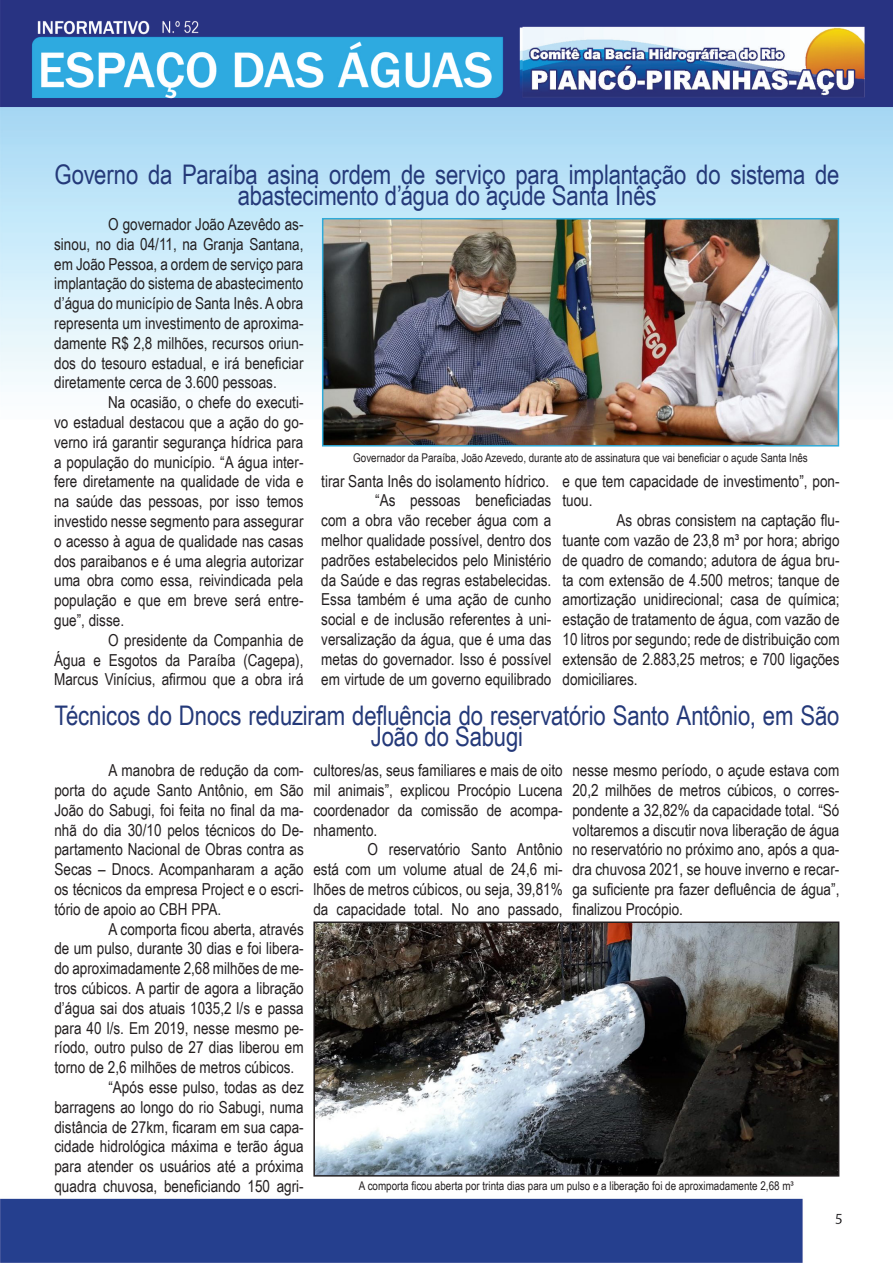
<style>
.page{position:relative;width:893px;height:1263px;background:#fff}
.page>*{position:absolute;margin:0;border:0;box-sizing:border-box;transform-origin:0 0}
.t1{font:27px/21px "Arial Narrow";letter-spacing:-.01em;color:#243979;text-align:center}
.t2{font:16.5px/19.8px "Arial Narrow";color:#231f20;text-align:justify}
.t3{font:12px "Arial Narrow";color:#231f20}
</style>
<div class="page">
<img style="left:0;top:0;width:893px;height:1262px">
<img style="left:325px;top:221px;width:511px;height:222px">
<div style="left:322px;top:218px;width:517px;height:228px;border:2px solid #2faad8"></div>
<img style="left:316px;top:924px;width:520px;height:249px">
<div style="left:313px;top:921px;width:526px;height:255px;border:2px solid #231f20"></div>
<p class="t1" style="left:55px;top:163px;width:786px">Governo da Paraíba asina ordem de serviço para implantação do sistema de abastecimento d’água do açude Santa Inês</p>
<p class="t2" style="left:54px;top:214px;width:251px;text-indent:54px">O governador João Azevêdo as&shy;sinou, no dia 04/11, na Granja Santana, em João Pessoa, a ordem de serviço para implantação do sistema de abastecimento d’água do município de Santa Inês. A obra representa um investimento de aproxima&shy;damente R$ 2,8 milhões, recursos oriun&shy;dos do tesouro estadual, e irá beneficiar diretamente cerca de 3.600 pessoas.</p>
<p class="t2" style="left:54px;top:392px;width:251px;text-indent:54px">Na ocasião, o chefe do executi&shy;vo estadual destacou que a ação do go&shy;verno irá garantir segurança hídrica para a população do município. “A água inter&shy;fere diretamente na qualidade de vida e na saúde das pessoas, por isso temos investido nesse segmento para assegurar o acesso à agua de qualidade nas casas dos paraibanos e é uma alegria autorizar uma obra como essa, reivindicada pela população e que em breve será entre&shy;gue”, disse.</p>
<p class="t2" style="left:54px;top:629px;width:251px;text-indent:54px">O presidente da Companhia de Água e Esgotos da Paraíba (Cagepa), Marcus Vinícius, afirmou que a obra irá</p>
<p class="t3" style="left:353px;top:448px;width:456px">Governador da Paraíba, João Azevedo, durante ato de assinatura que vai beneficiar o açude Santa Inês</p>
<p class="t2" style="left:321px;top:470px;width:232px;text-align:right">tirar Santa Inês do isolamento hídrico. “As pessoas beneficiadas<br>com a obra vão receber água com a melhor qualidade possível, dentro dos padrões estabelecidos pelo Ministério da Saúde e das regras estabelecidas.<br>Essa também é uma ação de cunho social e de inclusão referentes à uni&shy;versalização da água, que é uma das metas do governador. Isso é possível em virtude de um governo equilibrado</p>
<p class="t2" style="left:562px;top:470px;width:279px">e que tem capacidade de investimento”, pon&shy;tuou.</p>
<p class="t2" style="left:562px;top:510px;width:279px;text-indent:54px">As obras consistem na captação flu&shy;tuante com vazão de 23,8 m³ por hora; abrigo de quadro de comando; adutora de água bru&shy;ta com extensão de 4.500 metros; tanque de amortização unidirecional; casa de química; estação de tratamento de água, com vazão de 10 litros por segundo; rede de distribuição com extensão de 2.883,25 metros; e 700 ligações domiciliares.</p>
<p class="t1" style="left:54px;top:704px;width:786px">Técnicos do Dnocs reduziram defluência do reservatório Santo Antônio, em São<br>João do Sabugi</p>
<p class="t2" style="left:54px;top:760px;width:251px;text-indent:54px">A manobra de redução da com&shy;porta do açude Santo Antônio, em São João do Sabugi, foi feita no final da ma&shy;nhã do dia 30/10 pelos técnicos do De&shy;partamento Nacional de Obras contra as Secas – Dnocs. Acompanharam a ação os técnicos da empresa Project e o escri&shy;tório de apoio ao CBH PPA.</p>
<p class="t2" style="left:54px;top:918px;width:251px;text-indent:54px">A comporta ficou aberta, através de um pulso, durante 30 dias e foi libera&shy;do aproximadamente 2,68 milhões de me&shy;tros cúbicos. A partir de agora a libração d’água sai dos atuais 1035,2 l/s e passa para 40 l/s. Em 2019, nesse mesmo pe&shy;ríodo, outro pulso de 27 dias liberou em torno de 2,6 milhões de metros cúbicos.</p>
<p class="t2" style="left:54px;top:1077px;width:251px;text-indent:54px">“Após esse pulso, todas as dez barragens ao longo do rio Sabugi, numa distância de 27km, ficaram em sua capa&shy;cidade hidrológica máxima e terão água para atender os usuários até a próxima quadra chuvosa, beneficiando 150 agri-</p>
<p class="t2" style="left:313px;top:760px;width:251px">cultores/as, seus familiares e mais de oito mil animais”, explicou Procópio Lucena coordenador da comissão de acompa&shy;nhamento.</p>
<p class="t2" style="left:313px;top:839px;width:251px;text-indent:54px">O reservatório Santo Antônio está com um volume atual de 24,6 mi&shy;lhões de metros cúbicos, ou seja, 39,81% da capacidade total. No ano passado,</p>
<p class="t2" style="left:572px;top:760px;width:269px">nesse mesmo período, o açude estava com 20,2 milhões de metros cúbicos, o corres&shy;pondente a 32,82% da capacidade total. “Só voltaremos a discutir nova liberação de água no reservatório no próximo ano, após a qua&shy;dra chuvosa 2021, se houve inverno e recar&shy;ga suficiente pra fazer defluência de água”, finalizou Procópio.</p>
<p class="t3" style="left:359px;top:1177px;width:436px">A comporta ficou aberta por trinta dias para um pulso e a liberação foi de aproximadamente 2,68 m³</p>
</div>
